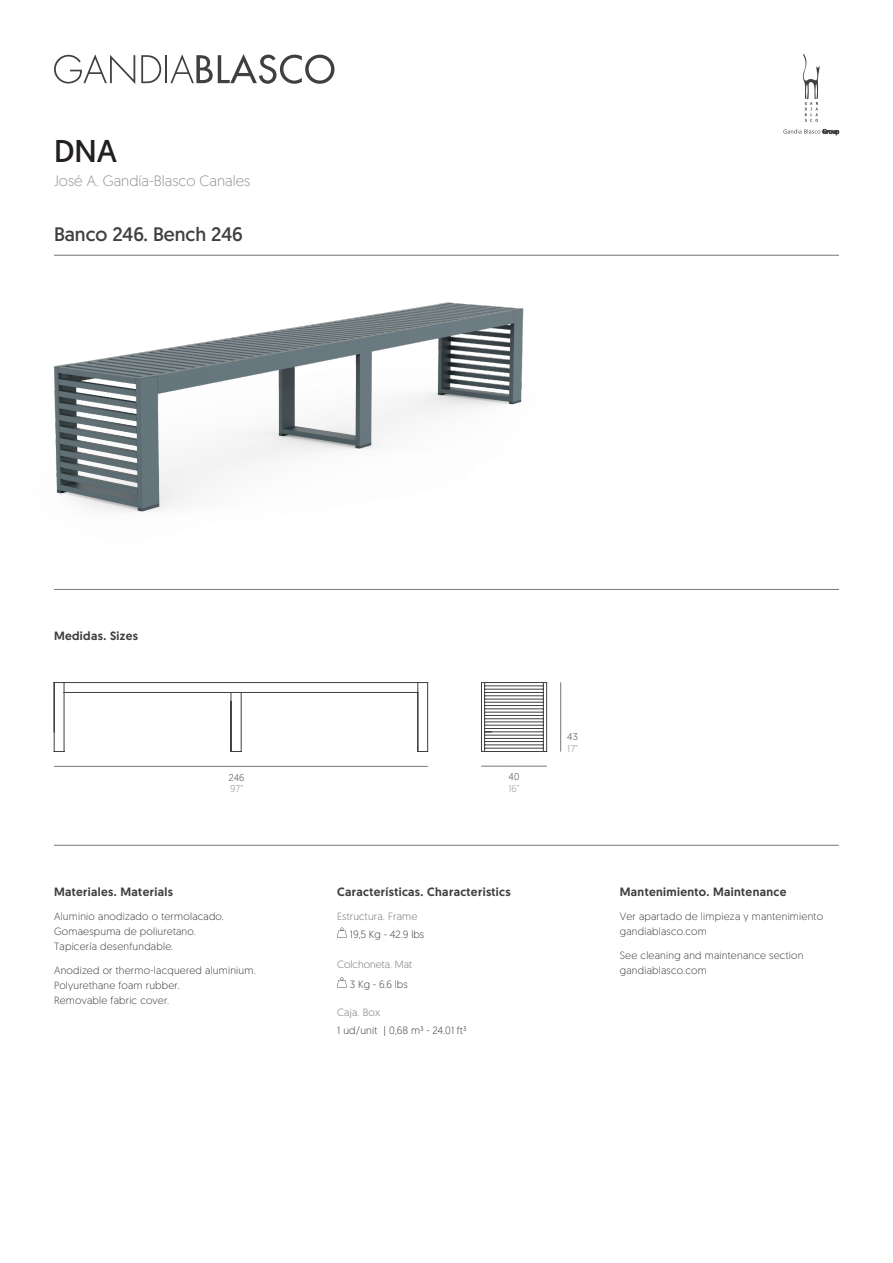
<style>
.page{position:relative;width:893px;height:1263px;background:#fff}
.page>*{position:absolute;margin:0;border:0;box-sizing:border-box;transform-origin:0 0}
.t1{font:31.5px "Geomanist";color:#231f20}
.t2{font:19.5px "Geomanist";color:#404040}
.t3{font:300 15px "Geomanist";color:#959595}
.europa_ingles{font:500 12px "Geomanist";letter-spacing:.03em;color:#404040}
.tabla_titulo_negro{font:300 10.5px/15px "Geomanist";letter-spacing:.02em;color:#404040}
.t4{font:300 10.5px "Geomanist";letter-spacing:.02em;color:#737779}
.t5{font:300 10.5px "Geomanist";color:#737779}
.t6{font:300 9.75px "Geomanist";color:#8a8c8d}
.t7{font:300 9.75px "Geomanist";letter-spacing:.02em;color:#404040}
</style>
<div class="page">
<svg style="left:54px;top:54px;width:81px;height:30px"></svg>
<svg style="left:141px;top:55px;width:20px;height:28px"></svg>
<hr style="left:165px;top:55px;width:2px;height:28px;background:#404040">
<svg style="left:170px;top:54px;width:164px;height:30px"></svg>
<svg style="left:802px;top:54px;width:18px;height:68px"></svg>
<svg style="left:783px;top:129px;width:56px;height:6px"></svg>
<img style="left:54px;top:254px;width:510px;height:258px">
<hr style="left:54px;top:255px;width:785px;height:1px;background:#737779">
<hr style="left:54px;top:589px;width:785px;height:1px;background:#737779">
<svg style="left:337px;top:927px;width:10px;height:11px"></svg>
<svg style="left:337px;top:977px;width:10px;height:10px"></svg>
<hr style="left:64px;top:682px;width:1px;height:69px;background:#404040">
<hr style="left:54px;top:682px;width:1px;height:69px;background:#404040">
<hr style="left:54px;top:682px;width:374px;height:1px;background:#404040">
<hr style="left:64px;top:692px;width:354px;height:1px;background:#404040">
<hr style="left:418px;top:682px;width:1px;height:69px;background:#404040">
<hr style="left:427px;top:682px;width:1px;height:69px;background:#404040">
<hr style="left:231px;top:693px;width:1px;height:58px;background:#404040">
<hr style="left:241px;top:693px;width:1px;height:58px;background:#404040">
<hr style="left:485px;top:738px;width:58px;height:1px;background:#404040">
<hr style="left:485px;top:748px;width:58px;height:1px;background:#404040">
<hr style="left:485px;top:741px;width:58px;height:1px;background:#404040">
<hr style="left:485px;top:745px;width:58px;height:1px;background:#404040">
<hr style="left:485px;top:735px;width:58px;height:1px;background:#404040">
<hr style="left:481px;top:751px;width:66px;height:1px;background:#404040">
<hr style="left:481px;top:682px;width:1px;height:69px;background:#404040">
<hr style="left:484px;top:682px;width:1px;height:69px;background:#404040">
<hr style="left:481px;top:682px;width:66px;height:1px;background:#404040">
<hr style="left:485px;top:728px;width:58px;height:1px;background:#404040">
<hr style="left:485px;top:731px;width:58px;height:1px;background:#404040">
<hr style="left:485px;top:686px;width:58px;height:1px;background:#404040">
<hr style="left:485px;top:689px;width:58px;height:1px;background:#404040">
<hr style="left:485px;top:725px;width:58px;height:1px;background:#404040">
<hr style="left:485px;top:722px;width:58px;height:1px;background:#404040">
<hr style="left:485px;top:718px;width:58px;height:1px;background:#404040">
<hr style="left:485px;top:715px;width:58px;height:1px;background:#404040">
<hr style="left:485px;top:712px;width:58px;height:1px;background:#404040">
<hr style="left:485px;top:708px;width:58px;height:1px;background:#404040">
<hr style="left:485px;top:705px;width:58px;height:1px;background:#404040">
<hr style="left:485px;top:702px;width:58px;height:1px;background:#404040">
<hr style="left:485px;top:699px;width:58px;height:1px;background:#404040">
<hr style="left:485px;top:695px;width:58px;height:1px;background:#404040">
<hr style="left:485px;top:692px;width:58px;height:1px;background:#404040">
<hr style="left:543px;top:682px;width:1px;height:69px;background:#404040">
<hr style="left:546px;top:682px;width:1px;height:69px;background:#404040">
<hr style="left:560px;top:682px;width:1px;height:70px;background:#737779">
<hr style="left:481px;top:766px;width:66px;height:1px;background:#737779">
<hr style="left:54px;top:766px;width:374px;height:1px;background:#737779">
<hr style="left:54px;top:845px;width:785px;height:1px;background:#737779">
<p class="t1" style="left:54px;top:130px;width:65px">DNA</p>
<p class="t3" style="left:54px;top:171px;width:198px">José A. Gandía-Blasco Canales</p>
<p class="t2" style="left:54px;top:221px;width:190px">Banco 246. Bench 246</p>
<p class="europa_ingles" style="left:54px;top:628px;width:86px">Medidas. Sizes</p>
<p class="t7" style="left:229px;top:771px;width:17px">246</p>
<p class="t6" style="left:230px;top:782px;width:15px">97”</p>
<p class="t7" style="left:509px;top:771px;width:12px">40</p>
<p class="t6" style="left:508px;top:782px;width:13px">16”</p>
<p class="t7" style="left:567px;top:730px;width:12px">43</p>
<p class="t6" style="left:567px;top:742px;width:12px">17”</p>
<p class="europa_ingles" style="left:54px;top:884px;width:120px">Materiales. Materials</p>
<p class="europa_ingles" style="left:337px;top:884px;width:175px">Características. Characteristics</p>
<p class="europa_ingles" style="left:620px;top:884px;width:168px">Mantenimiento. Maintenance</p>
<p class="tabla_titulo_negro" style="left:620px;top:908px;width:205px">Ver apartado de limpieza y mantenimiento</p>
<p class="tabla_titulo_negro" style="left:620px;top:923px;width:88px">gandiablasco.com</p>
<p class="tabla_titulo_negro" style="left:620px;top:947px;width:185px">See cleaning and maintenance section</p>
<p class="tabla_titulo_negro" style="left:620px;top:962px;width:88px">gandiablasco.com</p>
<p class="tabla_titulo_negro" style="left:54px;top:908px;width:172px">Aluminio anodizado o termolacado.</p>
<p class="tabla_titulo_negro" style="left:54px;top:923px;width:143px">Gomaespuma de poliuretano.<br>Tapicería desenfundable.</p>
<p class="t4" style="left:337px;top:909px;width:82px">Estructura. Frame</p>
<p class="tabla_titulo_negro" style="left:350px;top:926px;width:76px">19,5 Kg - 42.9 lbs</p>
<p class="t5" style="left:337px;top:957px;width:76px">Colchoneta. Mat</p>
<p class="tabla_titulo_negro" style="left:350px;top:976px;width:59px">3 Kg - 6.6 lbs</p>
<p class="tabla_titulo_negro" style="left:54px;top:963px;width:203px">Anodized or thermo-lacquered aluminium.</p>
<p class="tabla_titulo_negro" style="left:54px;top:978px;width:127px">Polyurethane foam rubber.<br>Removable fabric cover.</p>
<p class="t4" style="left:337px;top:1006px;width:45px">Caja. Box</p>
<p class="tabla_titulo_negro" style="left:337px;top:1023px;width:131px">1 ud/unit | 0,68 m³ - 24.01 ft³</p>
</div>
